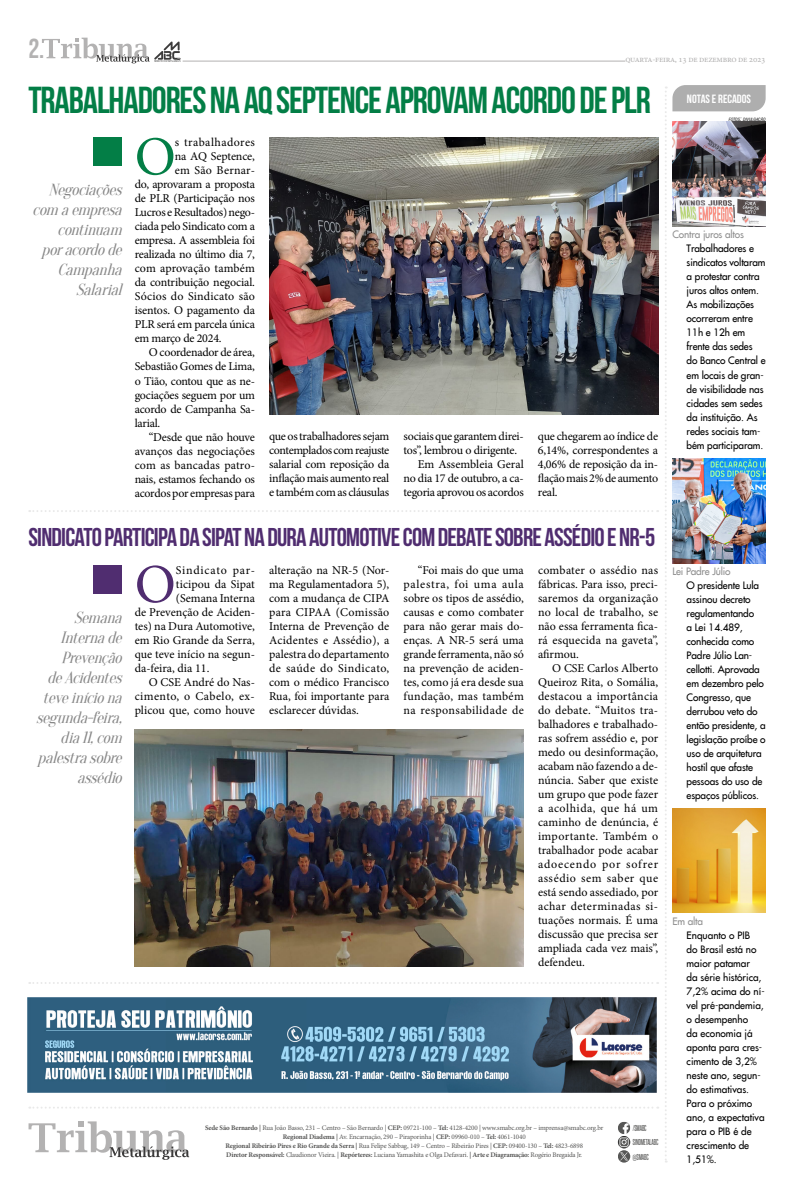
<style>
.page{position:relative;width:794px;height:1191px;background:#fff}
.page>*{position:absolute;margin:0;border:0;box-sizing:border-box;transform-origin:0 0}
.t1{font:55.1px "Minion Pro";color:#037e46}
.t2{font:55.1px "Minion Pro";color:#502d70}
.t3{font:37.6px "Bebas Neue";letter-spacing:-.03em;color:#037e46}
.t4{font:27.5px "Bebas Neue";color:#b3b2b2}
.t5{font:25.8px "Bebas Neue";letter-spacing:-.03em;color:#502d70}
.t6{font:italic 16px/20px "Oranienbaum";color:#878787;text-align:right}
.t7{font:12px/14px "Minion Pro";letter-spacing:-.005em;color:#000;text-align:justify}
.t8{font:12px "Bebas Neue";color:#fff}
.t9{font:10px/14px "Futura";letter-spacing:-.01em;color:#000}
.t10{font:10px "Futura";letter-spacing:-.02em;color:#909090}
.t11{font:9px "Minion Pro";letter-spacing:-.03em;color:#b3b2b2}
.t12{font:7.3px/14.2px "Steelfish Rg";letter-spacing:-.02em;color:#575756}
.t13{font:7px/9px "Minion Pro";letter-spacing:-.02em;color:#575756;text-align:center}
.t14{font:italic condensed 4.4px "Swiss 721 BT";color:#000}
.s1{font-weight:700}
.s2{font-size:6.2px}
</style>
<div class="page">
<svg style="left:42px;top:38px;width:138px;height:25px"></svg>
<hr style="left:183px;top:61px;width:442px;height:1px;background:#b3b2b2">
<img style="left:665px;top:85px;width:100px;height:1077px">
<svg style="left:29px;top:1121px;width:160px;height:38px"></svg>
<svg style="left:618px;top:1136px;width:12px;height:12px"></svg>
<svg style="left:618px;top:1121px;width:12px;height:25px"></svg>
<svg style="left:618px;top:1150px;width:12px;height:12px"></svg>
<svg style="left:620px;top:1152px;width:8px;height:8px"></svg>
<svg style="left:29px;top:1107px;width:629px;height:1px"></svg>
<img style="left:28px;top:998px;width:629px;height:94px">
<div style="left:93px;top:138px;width:29px;height:28px;background:#037e46"></div>
<div style="left:93px;top:565px;width:29px;height:28px;background:#502d70"></div>
<img style="left:269px;top:138px;width:389px;height:276px">
<img style="left:135px;top:729px;width:389px;height:237px">
<svg style="left:29px;top:510px;width:629px;height:2px"></svg>
<svg style="left:29px;top:982px;width:629px;height:2px"></svg>
<h3 class="t4" style="left:28px;top:34px;width:18px">2.</h3>
<p class="t11" style="left:625px;top:53px;width:142px">quarta-feira, 13 de dezembro de 2023</p>
<h2 class="t3" style="left:28px;top:80px;width:624px">TRABALHADORES NA AQ SEPTENCE APROVAM ACORDO DE PLR</h2>
<h3 class="t6" style="left:32px;top:180px;width:96px">Negociações com aempresa continuam poracordode<br>Campanha<br>Salarial</h3>
<h1 class="t1" style="left:135px;top:120px;width:43px">O</h1>
<p class="t7" style="left:175px;top:136px;width:82px">s trabalhadores</p>
<p class="t7" style="left:175px;top:150px;width:82px">na AQ Septence,</p>
<p class="t7" style="left:175px;top:164px;width:82px">em São Bernar-</p>
<p class="t7" style="left:135px;top:178px;width:122px">do, aprovaram a proposta</p>
<p class="t7" style="left:135px;top:192px;width:122px">de PLR (Participação nos</p>
<p class="t7" style="left:135px;top:206px;width:122px">Lucros e Resultados) nego-</p>
<p class="t7" style="left:135px;top:220px;width:122px">ciada pelo Sindicato com a</p>
<p class="t7" style="left:135px;top:234px;width:122px">empresa. A assembleia foi</p>
<p class="t7" style="left:135px;top:248px;width:122px">realizada no último dia 7,</p>
<p class="t7" style="left:135px;top:262px;width:122px">com aprovação também</p>
<p class="t7" style="left:135px;top:276px;width:122px">da contribuição negocial.</p>
<p class="t7" style="left:135px;top:290px;width:122px">Sócios do Sindicato são</p>
<p class="t7" style="left:135px;top:304px;width:122px">isentos. O pagamento da</p>
<p class="t7" style="left:135px;top:318px;width:122px">PLR será em parcela única</p>
<p class="t7" style="left:135px;top:332px;width:88px">em março de 2024.</p>
<p class="t7" style="left:149px;top:346px;width:108px">O coordenador de área,</p>
<p class="t7" style="left:135px;top:360px;width:122px">Sebastião Gomes de Lima,</p>
<p class="t7" style="left:135px;top:374px;width:122px">o Tião, contou que as ne-</p>
<p class="t7" style="left:135px;top:388px;width:122px">gociações seguem por um</p>
<p class="t7" style="left:135px;top:402px;width:122px">acordo de Campanha Sa-</p>
<p class="t7" style="left:135px;top:416px;width:27px">larial.</p>
<p class="t7" style="left:149px;top:430px;width:108px">“Desde que não houve</p>
<p class="t7" style="left:135px;top:444px;width:122px">avanços das negociações</p>
<p class="t7" style="left:135px;top:458px;width:122px">com as bancadas patro-</p>
<p class="t7" style="left:135px;top:472px;width:122px">nais, estamos fechando os</p>
<p class="t7" style="left:135px;top:486px;width:122px">acordos por empresas para</p>
<p class="t7" style="left:269px;top:429px;width:122px">que os trabalhadores sejam contemplados com reajuste salarial com reposição da inflação mais aumento real e também com as cláusulas</p>
<p class="t7" style="left:403px;top:429px;width:122px">sociais que garantem direi-</p>
<p class="t7" style="left:403px;top:443px;width:115px">tos”, lembrou o dirigente.</p>
<p class="t7" style="left:418px;top:457px;width:108px">Em Assembleia Geral</p>
<p class="t7" style="left:403px;top:471px;width:122px">no dia 17 de outubro, a ca-</p>
<p class="t7" style="left:403px;top:485px;width:122px">tegoria aprovou os acordos</p>
<p class="t7" style="left:538px;top:429px;width:122px">que chegarem ao índice de 6,14%, correspondentes a 4,06% de reposição da in&shy;flação mais 2% de aumento real.</p>
<h3 class="t5" style="left:28px;top:523px;width:628px">SINDICATO PARTICIPA DA SIPAT NA DURA AUTOMOTIVE COM DEBATE SOBRE ASSÉDIO E NR-5</h3>
<h3 class="t6" style="left:36px;top:607px;width:92px">Semana<br>Internade<br>Prevenção deAcidentes teveiníciona segunda-feira, dia11,com palestrasobre assédio</h3>
<h1 class="t2" style="left:135px;top:547px;width:43px">O</h1>
<p class="t7" style="left:176px;top:563px;width:81px">Sindicato par-</p>
<p class="t7" style="left:176px;top:577px;width:81px">ticipou da Sipat</p>
<p class="t7" style="left:176px;top:591px;width:81px">(Semana Interna</p>
<p class="t7" style="left:135px;top:605px;width:122px">de Prevenção de Aciden-</p>
<p class="t7" style="left:135px;top:619px;width:122px">tes) na Dura Automotive,</p>
<p class="t7" style="left:135px;top:633px;width:122px">em Rio Grande da Serra,</p>
<p class="t7" style="left:135px;top:647px;width:122px">que teve início na segun-</p>
<p class="t7" style="left:135px;top:661px;width:76px">da-feira, dia 11.</p>
<p class="t7" style="left:149px;top:675px;width:108px">O CSE André do Nas-</p>
<p class="t7" style="left:135px;top:689px;width:122px">cimento, o Cabelo, ex-</p>
<p class="t7" style="left:135px;top:703px;width:122px">plicou que, como houve</p>
<p class="t7" style="left:269px;top:563px;width:122px">alteração na NR-5 (Nor&shy;ma Regulamentadora 5), com a mudança de CIPA para CIPAA (Comissão Interna de Prevenção de Acidentes e Assédio), a palestra do departamento de saúde do Sindicato, com o médico Francisco Rua, foi importante para esclarecer dúvidas.</p>
<p class="t7" style="left:403px;top:563px;width:122px;text-indent:14px">“Foi mais do que uma palestra, foi uma aula sobre os tipos de assédio, causas e como combater para não gerar mais do&shy;enças. A NR-5 será uma grande ferramenta, não só na prevenção de aciden&shy;tes, como já era desde sua fundação, mas também na responsabilidade de</p>
<p class="t7" style="left:538px;top:563px;width:122px">combater o assédio nas fábricas. Para isso, preci&shy;saremos da organização no local de trabalho, se não essa ferramenta fica&shy;rá esquecida na gaveta”, afirmou.</p>
<p class="t7" style="left:538px;top:661px;width:122px;text-indent:14px">O CSE Carlos Alberto Queiroz Rita, o Somália, destacou a importância do debate. “Muitos tra&shy;balhadores e trabalhado&shy;ras sofrem assédio e, por medo ou desinformação, acabam não fazendo a de&shy;núncia. Saber que existe um grupo que pode fazer a acolhida, que há um caminho de denúncia, é importante. Também o trabalhador pode acabar adoecendo por sofrer assédio sem saber que está sendo assediado, por achar determinadas si&shy;tuações normais. É uma discussão que precisa ser ampliada cada vez mais”, defendeu.</p>
<p class="t13" style="left:205px;top:1123px;width:400px"><span class="s1">Sede São Bernardo |</span> Rua João Basso, 231 – Centro – São Bernardo | <span class="s1">CEP:</span> 09721-100 – <span class="s1">Tel:</span> 4128-4200 | www.smabc.org.br – imprensa@smabc.org.br <span class="s1">Regional Diadema |</span> Av. Encarnação, 290 – Piraporinha | <span class="s1">CEP:</span> 09960-010 – <span class="s1">Tel:</span> 4061-1040<br><span class="s1">Regional Ribeirão Pires e Rio Grande da Serra |</span> Rua Felipe Sabbag, 149 – Centro – Ribeirão Pires | <span class="s1">CEP:</span> 09400-130 – <span class="s1">Tel:</span> 4823-6898<br><span class="s1">Diretor Responsável:</span> Claudionor Vieira. | <span class="s1">Repórteres:</span> Luciana Yamashita e Olga Defavari. <span class="s1">| Arte e Diagramação:</span> Rogério Bregaida Jr.</p>
<p class="t12" style="left:633px;top:1120px;width:27px">/SMABC<br>SINDMETALABC @SMABC</p>
<p class="t8" style="left:687px;top:92px;width:66px">NOTAS E RECADOS</p>
<p class="t14" style="left:729px;top:117px;width:38px">FOTOS<span class="s2">:</span> DIVULGAÇÃO</p>
<p class="t10" style="left:672px;top:228px;width:73px">Contra juros altos</p>
<p class="t9" style="left:686px;top:242px;width:80px">Trabalhadores e sindicatos voltaram a protestar contra juros altos ontem.<br>As mobilizações ocorreram entre<br>11h e 12h em frente das sedes do Banco Central e em locais de gran&shy;de visibilidade nas cidades sem sedes da instituição. As redes sociais tam&shy;bém participaram.</p>
<p class="t10" style="left:672px;top:564px;width:60px">Lei Padre Júlio</p>
<p class="t9" style="left:686px;top:578px;width:80px">O presidente Lula assinou decreto regulamentando<br>a Lei 14.489, conhecida como<br>Padre Júlio Lan&shy;cellotti. Aprovada em dezembro pelo<br>Congresso, que derrubou veto do então presidente, a legislação proíbe o uso de arquitetura hostil que afaste pessoas do uso de espaços públicos.</p>
<p class="t10" style="left:672px;top:914px;width:32px">Em alta</p>
<p class="t9" style="left:686px;top:928px;width:79px">Enquanto o PIB<br>do Brasil está no maior patamar<br>da série histórica,<br>7,2% acima do ní&shy;vel pré-pandemia, o desempenho<br>da economia já aponta para cres&shy;cimento de 3,2% neste ano, segun&shy;do estimativas.<br>Para o próximo ano, a expectativa para o PIB é de crescimento de<br>1,51%.</p>
</div>
